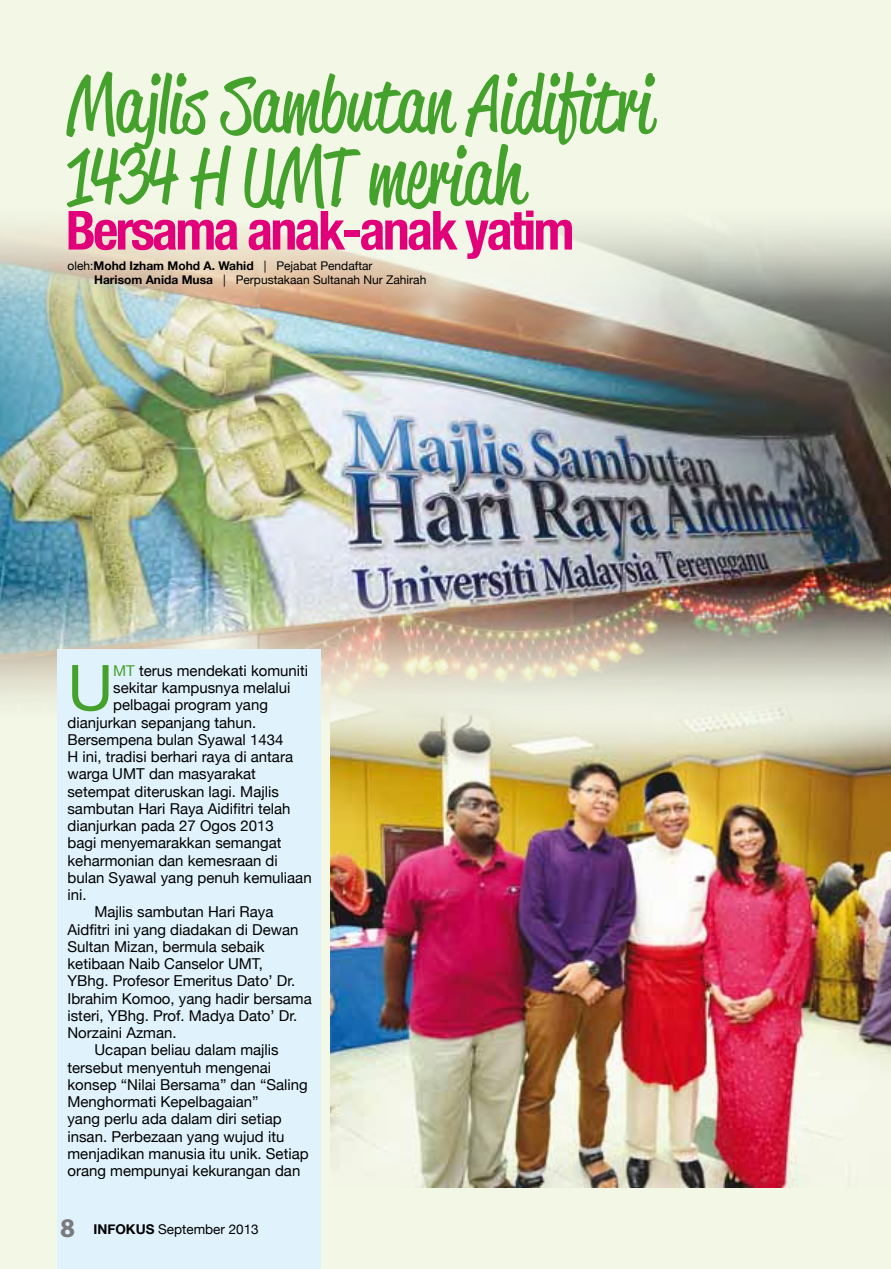
<style>
.page{position:relative;width:891px;height:1269px;background:#f3f7e6}
.page>*{position:absolute;margin:0;border:0;box-sizing:border-box;transform-origin:0 0}
.t1{font:78px/72px "Reklame Script Regular DEMO";color:#44a12b}
.t2{font:63.3px "Helvetica Neue";color:#44a12b}
.t3{font:700 condensed 54px "Helvetica Neue";letter-spacing:-.05em;color:#e2007a}
.t4{font:15px "Helvetica Neue";color:#000}
.t5{font:13.5px "Helvetica Neue";color:#000}
.t6{font:12px/13.8px "Helvetica Neue";color:#000}
.s1{font-weight:700}
.s2{color:#44a12b}
.s3{font-family:"Myriad Pro";font-weight:700;font-size:27px;color:#797a7c}
</style>
<div class="page">
<img style="left:0;top:226px;width:891px;height:472px">
<div style="left:57px;top:650px;width:264px;height:619px;background:#e0f2fb"></div>
<img style="left:330px;top:662px;width:561px;height:526px">
<h1 class="t1" style="left:68px;top:74px;width:587px">Majlis Sambutan Aidifitri<br>1434 H UMT meriah</h1>
<h3 class="t3" style="left:66px;top:186px;width:510px">Bersama anak-anak yatim</h3>
<p class="t6" style="left:94px;top:258px;width:334px;text-indent:-27px">oleh:<span class="s1">Mohd Izham Mohd A. Wahid</span> | Pejabat Pendaftar<br><span class="s1">Harisom Anida Musa</span> | Perpustakaan Sultanah Nur Zahirah</p>
<h2 class="t2" style="left:68px;top:634px;width:47px">U</h2>
<p class="t4" style="left:113px;top:658px;width:197px"><span class="s2">MT</span> terus mendekati komuniti</p>
<p class="t4" style="left:113px;top:675px;width:179px">sekitar kampusnya melalui</p>
<p class="t4" style="left:113px;top:692px;width:156px">pelbagai program yang</p>
<p class="t4" style="left:67px;top:709px;width:190px">dianjurkan sepanjang tahun.</p>
<p class="t4" style="left:67px;top:727px;width:217px">Bersempena bulan Syawal 1434</p>
<p class="t4" style="left:67px;top:744px;width:227px">H ini, tradisi berhari raya di antara</p>
<p class="t4" style="left:67px;top:761px;width:190px">warga UMT dan masyarakat</p>
<p class="t4" style="left:67px;top:778px;width:213px">setempat diteruskan lagi. Majlis</p>
<p class="t4" style="left:67px;top:796px;width:225px">sambutan Hari Raya Aidifitri telah</p>
<p class="t4" style="left:67px;top:813px;width:208px">dianjurkan pada 27 Ogos 2013</p>
<p class="t4" style="left:67px;top:830px;width:215px">bagi menyemarakkan semangat</p>
<p class="t4" style="left:67px;top:847px;width:212px">keharmonian dan kemesraan di</p>
<p class="t4" style="left:67px;top:865px;width:246px">bulan Syawal yang penuh kemuliaan</p>
<p class="t4" style="left:67px;top:882px;width:21px">ini.</p>
<p class="t4" style="left:94px;top:899px;width:180px">Majlis sambutan Hari Raya</p>
<p class="t4" style="left:67px;top:916px;width:233px">Aidfitri ini yang diadakan di Dewan</p>
<p class="t4" style="left:67px;top:934px;width:199px">Sultan Mizan, bermula sebaik</p>
<p class="t4" style="left:67px;top:951px;width:197px">ketibaan Naib Canselor UMT,</p>
<p class="t4" style="left:67px;top:968px;width:229px">YBhg. Profesor Emeritus Dato’ Dr.</p>
<p class="t4" style="left:67px;top:985px;width:246px">Ibrahim Komoo, yang hadir bersama</p>
<p class="t4" style="left:67px;top:1003px;width:231px">isteri, YBhg. Prof. Madya Dato’ Dr.</p>
<p class="t4" style="left:67px;top:1020px;width:111px">Norzaini Azman.</p>
<p class="t4" style="left:94px;top:1037px;width:186px">Ucapan beliau dalam majlis</p>
<p class="t4" style="left:67px;top:1054px;width:205px">tersebut menyentuh mengenai</p>
<p class="t4" style="left:67px;top:1072px;width:242px">konsep “Nilai Bersama” dan “Saling</p>
<p class="t4" style="left:67px;top:1089px;width:193px">Menghormati Kepelbagaian”</p>
<p class="t4" style="left:67px;top:1106px;width:216px">yang perlu ada dalam diri setiap</p>
<p class="t4" style="left:67px;top:1123px;width:218px">insan. Perbezaan yang wujud itu</p>
<p class="t4" style="left:67px;top:1141px;width:243px">menjadikan manusia itu unik. Setiap</p>
<p class="t4" style="left:67px;top:1158px;width:234px">orang mempunyai kekurangan dan</p>
<p class="t5" style="left:60px;top:1218px;width:200px"><span class="s3">8</span> <span class="s1">INFOKUS</span> September 2013</p>
</div>
